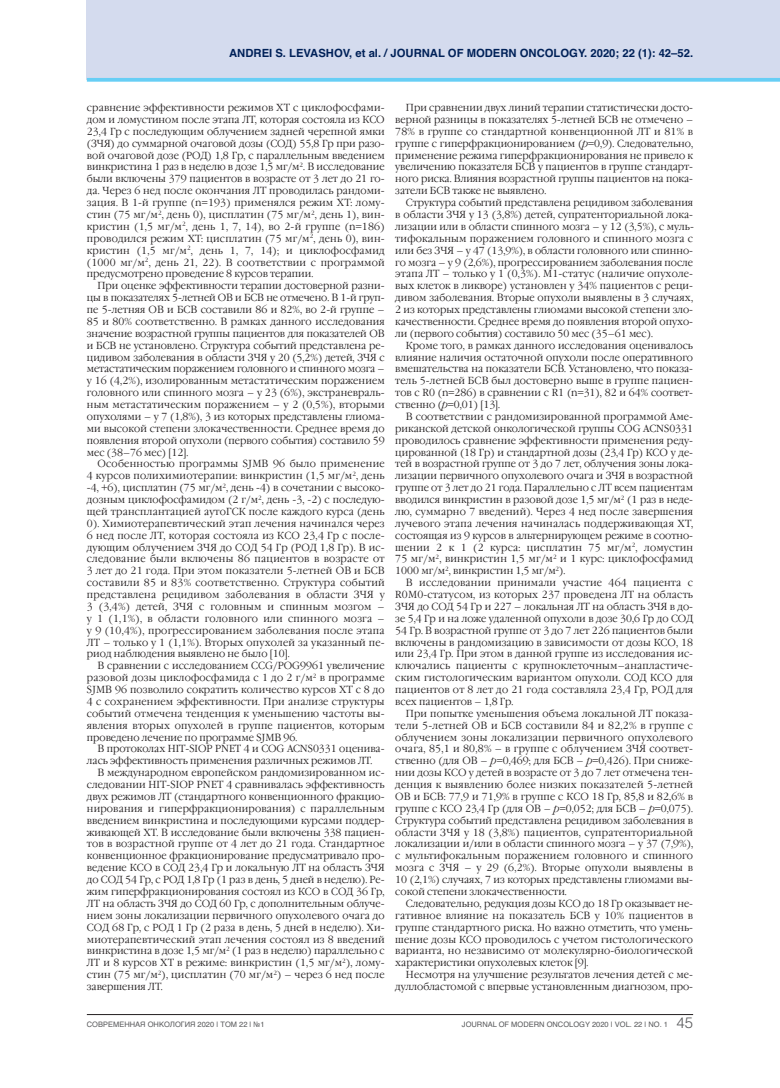
<style>
.page{position:relative;width:780px;height:1088px;background:#fff}
.page>*{position:absolute;margin:0;border:0;box-sizing:border-box;transform-origin:0 0}
.t1{font:700 11.25px "Helvetica";color:#002158}
.t2{font:300 10.25px/11.9px "Garamond C";color:#231f20;text-align:justify;scale:.95 1}
.t3{font:7.5px "Helvetica";color:#57585a}
.s1{font-style:italic}
.s2{font-weight:300;font-size:15px}
</style>
<div class="page">
<div style="left:87px;top:0;width:693px;height:79px;background:#d4dbee"></div>
<hr style="left:87px;top:1014px;width:606px;height:1px;background:#231f20">
<svg style="left:87px;top:78px;width:693px;height:4px;background:#72d1f5"></svg>
<p class="t1" style="left:229px;top:49px;width:465px">ANDREI S. LEVASHOV, et al. / JOURNAL OF MODERN ONCOLOGY. 2020; 22 (1): 42–52.</p>
<p class="t2" style="left:87px;top:103px;width:315px">сравнение эффективности режимов ХТ с циклофосфами&shy;дом и ломустином после этапа ЛТ, которая состояла из КСО 23,4 Гр с последующим облучением задней черепной ямки (ЗЧЯ) до суммарной очаговой дозы (СОД) 55,8 Гр при разо&shy;вой очаговой дозе (РОД) 1,8 Гр, с параллельным введением винкристина 1 раз в неделю в дозе 1,5 мг/м<sup>2</sup>. В исследование были включены 379 пациентов в возрасте от 3 лет до 21 го&shy;да. Через 6 нед после окончания ЛТ проводилась рандоми&shy;зация. В 1-й группе (n=193) применялся режим ХТ: лому&shy;стин (75 мг/м<sup>2</sup>, день 0), цисплатин (75 мг/м<sup>2</sup>, день 1), вин&shy;кристин (1,5 мг/м<sup>2</sup>, день 1, 7, 14), во 2-й группе (n=186) проводился режим ХТ: цисплатин (75 мг/м<sup>2</sup>, день 0), вин&shy;кристин (1,5 мг/м<sup>2</sup>, день 1, 7, 14); и циклофосфамид (1000 мг/м<sup>2</sup>, день 21, 22). В соответствии с программой предусмотрено проведение 8 курсов терапии.</p>
<p class="t2" style="left:87px;top:281px;width:315px;text-indent:11px">При оценке эффективности терапии достоверной разни&shy;цы в показателях 5-летней ОВ и БСВ не отмечено. В 1-й груп&shy;пе 5-летняя ОВ и БСВ составили 86 и 82%, во 2-й группе – 85 и 80% соответственно. В рамках данного исследования значение возрастной группы пациентов для показателей ОВ и БСВ не установлено. Структура событий представлена ре&shy;цидивом заболевания в области ЗЧЯ у 20 (5,2%) детей, ЗЧЯ с метастатическим поражением головного и спинного мозга – у 16 (4,2%), изолированным метастатическим поражением головного или спинного мозга – у 23 (6%), экстраневраль&shy;ным метастатическим поражением – у 2 (0,5%), вторыми опухолями – у 7 (1,8%), 3 из которых представлены глиома&shy;ми высокой степени злокачественности. Среднее время до появления второй опухоли (первого события) составило 59 мес (38–76 мес) [12].</p>
<p class="t2" style="left:87px;top:459px;width:315px;text-indent:11px">Особенностью программы SJMB 96 было применение 4 курсов полихимиотерапии: винкристин (1,5 мг/м<sup>2</sup>, день -4, +6), цисплатин (75 мг/м<sup>2</sup>, день -4) в сочетании с высоко&shy;дозным циклофосфамидом (2 г/м<sup>2</sup>, день -3, -2) с последую&shy;щей трансплантацией аутоГСК после каждого курса (день 0). Химиотерапевтический этап лечения начинался через 6 нед после ЛТ, которая состояла из КСО 23,4 Гр с после&shy;дующим облучением ЗЧЯ до СОД 54 Гр (РОД 1,8 Гр). В ис&shy;следование были включены 86 пациентов в возрасте от 3 лет до 21 года. При этом показатели 5-летней ОВ и БСВ составили 85 и 83% соответственно. Структура событий представлена рецидивом заболевания в области ЗЧЯ у 3 (3,4%) детей, ЗЧЯ с головным и спинным мозгом – у 1 (1,1%), в области головного или спинного мозга – у 9 (10,4%), прогрессированием заболевания после этапа ЛТ – только у 1 (1,1%). Вторых опухолей за указанный пе&shy;риод наблюдения выявлено не было [10].</p>
<p class="t2" style="left:87px;top:661px;width:315px;text-indent:11px">В сравнении с исследованием CCG/POG9961 увеличение разовой дозы циклофосфамида с 1 до 2 г/м<sup>2</sup> в программе SJMB 96 позволило сократить количество курсов ХТ с 8 до 4 с сохранением эффективности. При анализе структуры событий отмечена тенденция к уменьшению частоты вы&shy;явления вторых опухолей в группе пациентов, которым проведено лечение по программе SJMB 96.</p>
<p class="t2" style="left:87px;top:744px;width:315px;text-indent:11px">В протоколах HIT-SIOP PNET 4 и COG ACNS0331 оценива&shy;лась эффективность применения различных режимов ЛТ.</p>
<p class="t2" style="left:87px;top:768px;width:315px;text-indent:11px">В международном европейском рандомизированном ис&shy;следовании HIT-SIOP PNET 4 сравнивалась эффективность двух режимов ЛТ (стандартного конвенционного фракцио&shy;нирования и гиперфракционирования) с параллельным введением винкристина и последующими курсами поддер&shy;живающей ХТ. В исследование были включены 338 пациен&shy;тов в возрастной группе от 4 лет до 21 года. Стандартное конвенционное фракционирование предусматривало про&shy;ведение КСО в СОД 23,4 Гр и локальную ЛТ на область ЗЧЯ до СОД 54 Гр, с РОД 1,8 Гр (1 раз в день, 5 дней в неделю). Ре&shy;жим гиперфракционирования состоял из КСО в СОД 36 Гр, ЛТ на область ЗЧЯ до СОД 60 Гр, с дополнительным облуче&shy;нием зоны локализации первичного опухолевого очага до СОД 68 Гр, с РОД 1 Гр (2 раза в день, 5 дней в неделю). Хи&shy;миотерапевтический этап лечения состоял из 8 введений винкристина в дозе 1,5 мг/м<sup>2</sup> (1 раз в неделю) параллельно с ЛТ и 8 курсов ХТ в режиме: винкристин (1,5 мг/м<sup>2</sup>), лому&shy;стин (75 мг/м<sup>2</sup>), цисплатин (70 мг/м<sup>2</sup>) – через 6 нед после завершения ЛТ.</p>
<p class="t2" style="left:395px;top:103px;width:315px;text-indent:11px">При сравнении двух линий терапии статистически досто&shy;верной разницы в показателях 5-летней БСВ не отмечено – 78% в группе cо стандартной конвенционной ЛТ и 81% в группе с гиперфракционированием (<span class="s1">р</span>=0,9). Следовательно, применение режима гиперфракционирования не привело к увеличению показателя БСВ у пациентов в группе стандарт&shy;ного риска. Влияния возрастной группы пациентов на пока&shy;затели БСВ также не выявлено.</p>
<p class="t2" style="left:395px;top:198px;width:316px;text-indent:11px">Структура событий представлена рецидивом заболевания в области ЗЧЯ у 13 (3,8%) детей, супратенториальной лока&shy;лизации или в области спинного мозга – у 12 (3,5%), с муль&shy;тифокальным поражением головного и спинного мозга с или без ЗЧЯ – у 47 (13,9%), в области головного или спинно&shy;го мозга – у 9 (2,6%), прогрессированием заболевания после этапа ЛТ – только у 1 (0,3%). М1-статус (наличие опухоле&shy;вых клеток в ликворе) установлен у 34% пациентов с реци&shy;дивом заболевания. Вторые опухоли выявлены в 3 случаях, 2 из которых представлены глиомами высокой степени зло&shy;качественности. Среднее время до появления второй опухо&shy;ли (первого события) составило 50 мес (35–61 мес).</p>
<p class="t2" style="left:395px;top:340px;width:315px;text-indent:11px">Кроме того, в рамках данного исследования оценивалось влияние наличия остаточной опухоли после оперативного вмешательства на показатели БСВ. Установлено, что показа&shy;тель 5-летней БСВ был достоверно выше в группе пациен&shy;тов с R0 (n=286) в сравнении с R1 (n=31), 82 и 64% соответ&shy;ственно (<span class="s1">р</span>=0,01) [13].</p>
<p class="t2" style="left:395px;top:411px;width:315px;text-indent:11px">В соответствии с рандомизированной программой Аме&shy;риканской детской онкологической группы COG ACNS0331 проводилось сравнение эффективности применения реду&shy;цированной (18 Гр) и стандартной дозы (23,4 Гр) КСО у де&shy;тей в возрастной группе от 3 до 7 лет, облучения зоны лока&shy;лизации первичного опухолевого очага и ЗЧЯ в возрастной группе от 3 лет до 21 года. Параллельно с ЛТ всем пациентам вводился винкристин в разовой дозе 1,5 мг/м<sup>2</sup> (1 раз в неде&shy;лю, суммарно 7 введений). Через 4 нед после завершения лучевого этапа лечения начиналась поддерживающая ХТ, состоящая из 9 курсов в альтернирующем режиме в соотно&shy;шении 2 к 1 (2 курса: цисплатин 75 мг/м<sup>2</sup>, ломустин 75 мг/м<sup>2</sup>, винкристин 1,5 мг/м<sup>2</sup> и 1 курс: циклофосфамид 1000 мг/м<sup>2</sup>, винкристин 1,5 мг/м<sup>2</sup>).</p>
<p class="t2" style="left:395px;top:578px;width:315px;text-indent:11px">В исследовании принимали участие 464 пациента с R0M0-статусом, из которых 237 проведена ЛТ на область ЗЧЯ до СОД 54 Гр и 227 – локальная ЛТ на область ЗЧЯ в до&shy;зе 5,4 Гр и на ложе удаленной опухоли в дозе 30,6 Гр до СОД 54 Гр. В возрастной группе от 3 до 7 лет 226 пациентов были включены в рандомизацию в зависимости от дозы КСО, 18 или 23,4 Гр. При этом в данной группе из исследования ис&shy;ключались пациенты с крупноклеточным–анапластиче&shy;ским гистологическим вариантом опухоли. СОД КСО для пациентов от 8 лет до 21 года составляла 23,4 Гр, РОД для всех пациентов – 1,8 Гр.</p>
<p class="t2" style="left:395px;top:708px;width:315px;text-indent:11px">При попытке уменьшения объема локальной ЛТ показа&shy;тели 5-летней ОВ и БСВ составили 84 и 82,2% в группе с облучением зоны локализации первичного опухолевого очага, 85,1 и 80,8% – в группе с облучением ЗЧЯ соответ&shy;ственно (для ОВ – <span class="s1">р</span>=0,469; для БСВ – <span class="s1">р</span>=0,426). При сниже&shy;нии дозы КСО у детей в возрасте от 3 до 7 лет отмечена тен&shy;денция к выявлению более низких показателей 5-летней ОВ и БСВ: 77,9 и 71,9% в группе с КСО 18 Гр, 85,8 и 82,6% в группе с КСО 23,4 Гр (для ОВ – <span class="s1">р</span>=0,052; для БСВ – <span class="s1">р</span>=0,075).<br>Структура событий представлена рецидивом заболевания в области ЗЧЯ у 18 (3,8%) пациентов, супратенториальной локализации и/или в области спинного мозга – у 37 (7,9%), с мультифокальным поражением головного и спинного мозга с ЗЧЯ – у 29 (6,2%). Вторые опухоли выявлены в 10 (2,1%) случаях, 7 из которых представлены глиомами вы&shy;сокой степени злокачественности.</p>
<p class="t2" style="left:395px;top:898px;width:315px;text-indent:11px">Следовательно, редукция дозы КСО до 18 Гр оказывает не&shy;гативное влияние на показатель БСВ у 10% пациентов в группе стандартного риска. Но важно отметить, что умень&shy;шение дозы КСО проводилось с учетом гистологического варианта, но независимо от молекулярно-биологической характеристики опухолевых клеток [9].</p>
<p class="t2" style="left:395px;top:970px;width:315px;text-align:right">Несмотря на улучшение результатов лечения детей c ме&shy;дуллобластомой с впервые установленным диагнозом, про-</p>
<p class="t3" style="left:87px;top:1021px;width:179px">СОВРЕМЕННАЯ ОНКОЛОГИЯ 2020 | ТОМ 22 | №1</p>
<p class="t3" style="left:462px;top:1021px;width:233px">JOURNAL OF MODERN ONCOLOGY 2020 | VOL. 22 | NO. 1 <span class="s2">45</span></p>
</div>
